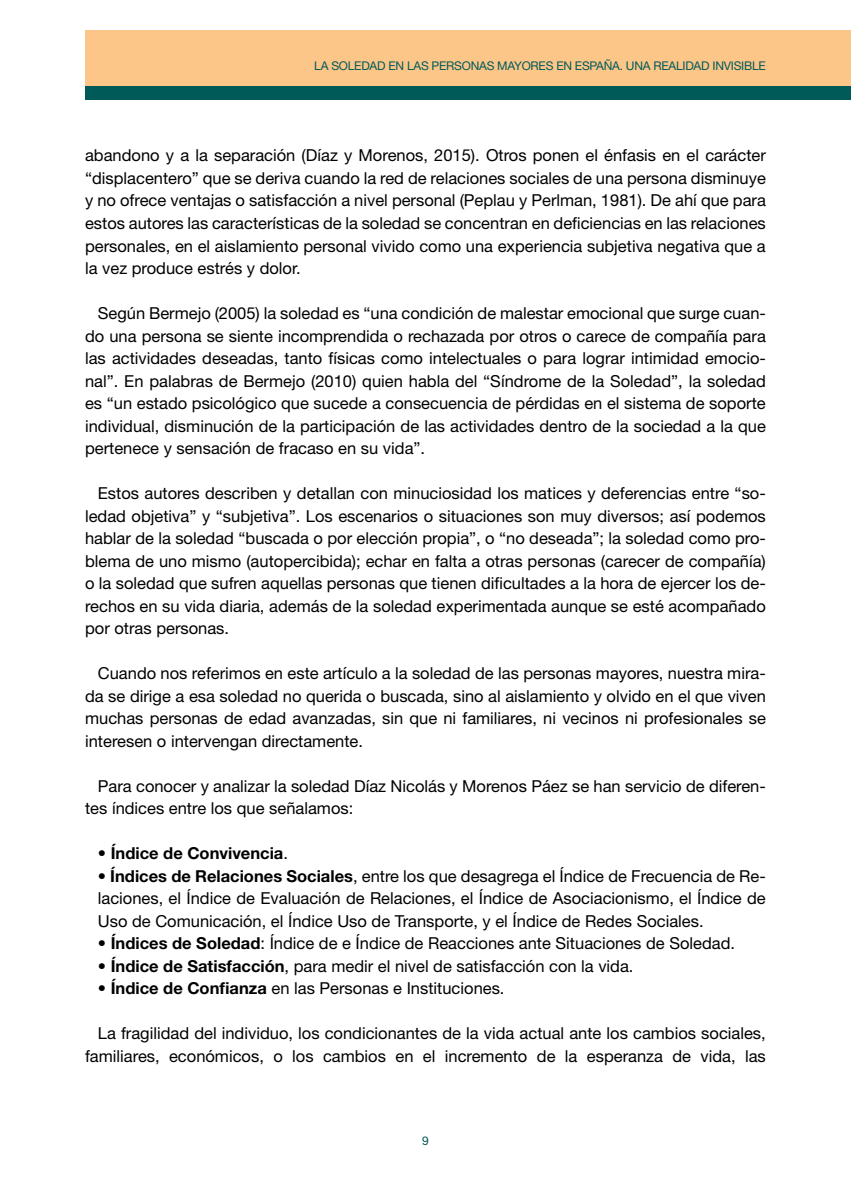
<style>
.page{position:relative;width:851px;height:1191px;background:#fff}
.page>*{position:absolute;margin:0;border:0;box-sizing:border-box;transform-origin:0 0}
.t1{font:16.5px/22.5px "Helvetica Neue LT Std";color:#000;text-align:justify}
.t2{font:700 16.5px "Helvetica Neue LT Std";color:#000}
.t3{font:12px "Helvetica Neue LT Std";letter-spacing:-.02em;color:#005a58}
.s1{font-weight:400}
.s2{font-weight:700}
</style>
<div class="page">
<div style="left:85px;top:31px;width:765px;height:55px;background:#fdc689"></div>
<div style="left:85px;top:87px;width:765px;height:13px;background:#005a58"></div>
<p class="t3" style="left:314px;top:58px;width:453px">LA SOLEDAD EN LAS PERSONAS MAYORES EN ESPAÑA. UNA REALIDAD INVISIBLE</p>
<p class="t1" style="left:85px;top:144px;width:682px">abandono y a la separación (Díaz y Morenos, 2015). Otros ponen el énfasis en el carácter “displacentero” que se deriva cuando la red de relaciones sociales de una persona disminuye y no ofrece ventajas o satisfacción a nivel personal (Peplau y Perlman, 1981). De ahí que para estos autores las características de la soledad se concentran en deficiencias en las relaciones personales, en el aislamiento personal vivido como una experiencia subjetiva negativa que a la vez produce estrés y dolor.</p>
<p class="t1" style="left:85px;top:302px;width:682px;text-indent:13px">Según Bermejo (2005) la soledad es “una condición de malestar emocional que surge cuan&shy;do una persona se siente incomprendida o rechazada por otros o carece de compañía para las actividades deseadas, tanto físicas como intelectuales o para lograr intimidad emocio&shy;nal”. En palabras de Bermejo (2010) quien habla del “Síndrome de la Soledad”, la soledad es “un estado psicológico que sucede a consecuencia de pérdidas en el sistema de soporte individual, disminución de la participación de las actividades dentro de la sociedad a la que pertenece y sensación de fracaso en su vida”.</p>
<p class="t1" style="left:85px;top:482px;width:682px;text-indent:13px">Estos autores describen y detallan con minuciosidad los matices y deferencias entre “so&shy;ledad objetiva” y “subjetiva”. Los escenarios o situaciones son muy diversos; así podemos hablar de la soledad “buscada o por elección propia”, o “no deseada”; la soledad como pro&shy;blema de uno mismo (autopercibida); echar en falta a otras personas (carecer de compañía) o la soledad que sufren aquellas personas que tienen dificultades a la hora de ejercer los de&shy;rechos en su vida diaria, además de la soledad experimentada aunque se esté acompañado por otras personas.</p>
<p class="t1" style="left:85px;top:662px;width:682px;text-indent:13px">Cuando nos referimos en este artículo a la soledad de las personas mayores, nuestra mira&shy;da se dirige a esa soledad no querida o buscada, sino al aislamiento y olvido en el que viven muchas personas de edad avanzadas, sin que ni familiares, ni vecinos ni profesionales se interesen o intervengan directamente.</p>
<p class="t1" style="left:85px;top:774px;width:682px;text-indent:13px">Para conocer y analizar la soledad Díaz Nicolás y Morenos Páez se han servicio de diferen&shy;tes índices entre los que señalamos:</p>
<p class="t2" style="left:98px;top:843px;width:192px"><span class="s1">•</span> Índice de Convivencia<span class="s1">.</span></p>
<p class="t1" style="left:98px;top:864px;width:669px">• <span class="s2">Índices de Relaciones Sociales</span>, entre los que desagrega el Índice de Frecuencia de Re&shy;laciones, el Índice de Evaluación de Relaciones, el Índice de Asociacionismo, el Índice de Uso de Comunicación, el Índice Uso de Transporte, y el Índice de Redes Sociales.</p>
<p class="t1" style="left:98px;top:932px;width:638px">• <span class="s2">Índices de Soledad</span>: Índice de e Índice de Reacciones ante Situaciones de Soledad.</p>
<p class="t1" style="left:98px;top:954px;width:537px">• <span class="s2">Índice de Satisfacción</span>, para medir el nivel de satisfacción con la vida.</p>
<p class="t1" style="left:98px;top:977px;width:408px">• <span class="s2">Índice de Confianza</span> en las Personas e Instituciones.</p>
<p class="t1" style="left:85px;top:1022px;width:682px;text-align:right">La fragilidad del individuo, los condicionantes de la vida actual ante los cambios sociales, familiares, económicos, o los cambios en el incremento de la esperanza de vida, las</p>
<p class="t3" style="left:422px;top:1133px;width:8px">9</p>
</div>
